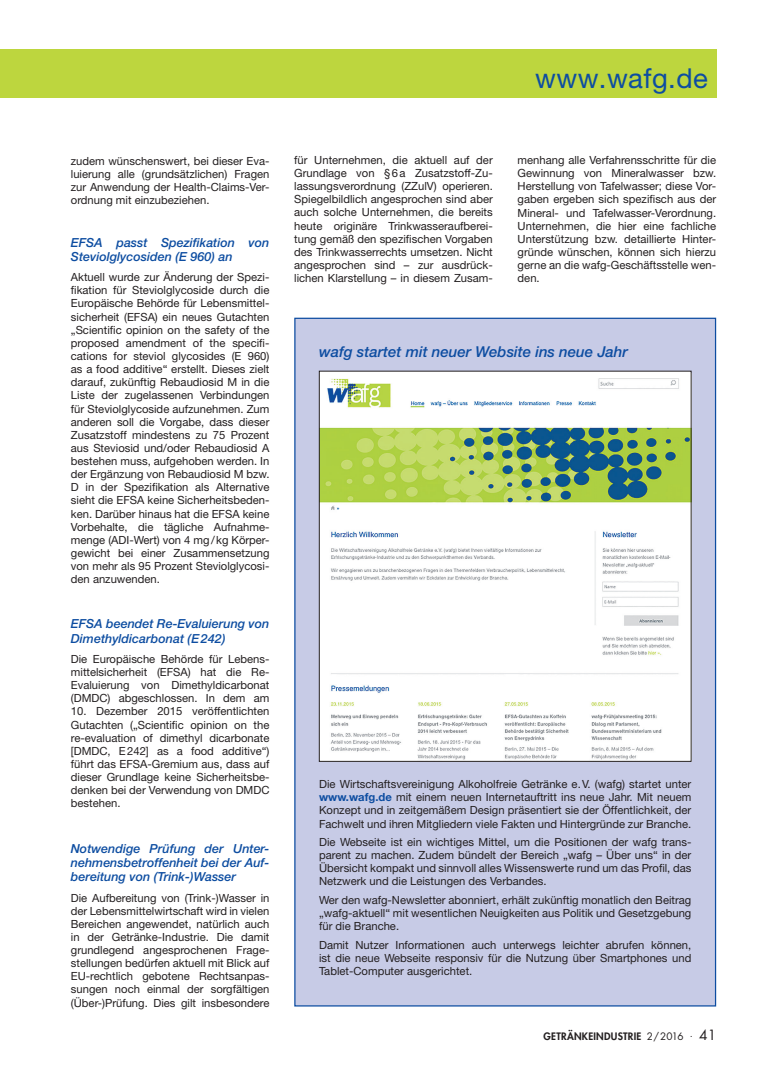
<style>
.page{position:relative;width:780px;height:1088px;background:#fff}
.page>*{position:absolute;margin:0;border:0;box-sizing:border-box;transform-origin:0 0}
.t1{font:27.5px "Helvetica Neue";letter-spacing:.015em;color:#0d4da1}
.t2{font:italic 500 15px "Helvetica Neue";color:#0d4da1}
.t3{font:italic 500 12.5px/14.4px "Helvetica Neue";color:#0d4da1}
.t4{font:11.25px/13.1px "Helvetica Neue";color:#231f20;text-align:justify}
.t5{font:800 10px "Futura";letter-spacing:.025em;color:#231f20}
.s1{font-weight:700;color:#0d4da1}
.s2{font-weight:400}
.s3{font-weight:400;font-size:13.75px}
</style>
<div class="page">
<div style="left:0;top:50px;width:28px;height:48px;background:#bdd63e"></div>
<div style="left:7px;top:50px;width:709px;height:48px;background:#bdd63e"></div>
<div style="left:294px;top:318px;width:422px;height:688px;background:#c7cbe6;border:1px solid #0d4da1"></div>
<img style="left:321px;top:374px;width:368px;height:385px">
<h1 class="t1" style="left:535px;top:61px;width:174px">www.wafg.de</h1>
<p class="t4" style="left:71px;top:154px;width:200px">zudem wünschenswert, bei dieser Eva&shy;luierung alle (grundsätzlichen) Fragen zur Anwendung der Health-Claims-Ver&shy;ordnung mit einzubeziehen.</p>
<p class="t3" style="left:71px;top:235px;width:200px">EFSA passt Spezifikation von<br>Steviolglycosiden (E 960) an</p>
<p class="t4" style="left:71px;top:270px;width:200px">Aktuell wurde zur Änderung der Spezi&shy;fikation für Steviolglycoside durch die Europäische Behörde für Lebensmittel&shy;sicherheit (EFSA) ein neues Gutachten „Scientific opinion on the safety of the proposed amendment of the specifi&shy;cations for steviol glycosides (E 960) as a food additive“ erstellt. Dieses zielt darauf, zukünftig Rebaudiosid M in die Liste der zugelassenen Verbindungen für Steviolglycoside aufzunehmen. Zum anderen soll die Vorgabe, dass dieser Zusatzstoff mindestens zu 75 Prozent aus Steviosid und/oder Rebaudiosid A bestehen muss, aufgehoben werden. In der Ergänzung von Rebaudiosid M bzw.<br>D in der Spezifikation als Alternative sieht die EFSA keine Sicherheitsbeden&shy;ken. Darüber hinaus hat die EFSA keine Vorbehalte, die tägliche Aufnahme&shy;menge (ADI-Wert) von 4 mg/kg Körper&shy;gewicht bei einer Zusammensetzung von mehr als 95 Prozent Steviolglycosi&shy;den anzuwenden.</p>
<p class="t3" style="left:71px;top:616px;width:200px">EFSA beendet Re-Evaluierung von<br>Dimethyldicarbonat (E242)</p>
<p class="t4" style="left:71px;top:652px;width:200px">Die Europäische Behörde für Lebens&shy;mittelsicherheit (EFSA) hat die Re-Evaluierung von Dimethyldicarbonat (DMDC) abgeschlossen. In dem am</p>
<p class="t4" style="left:71px;top:705px;width:200px">10. Dezember 2015 veröffentlichten Gutachten („Scientific opinion on the re-evaluation of dimethyl dicarbonate [DMDC, E242] as a food additive“) führt das EFSA-Gremium aus, dass auf dieser Grundlage keine Sicherheitsbe&shy;denken bei der Verwendung von DMDC bestehen.</p>
<p class="t3" style="left:71px;top:841px;width:200px;text-align:justify">Notwendige Prüfung der Unter&shy;nehmensbetroffenheit bei der Auf&shy;bereitung von (Trink-)Wasser</p>
<p class="t4" style="left:71px;top:891px;width:200px">Die Aufbereitung von (Trink-)Wasser in der Lebensmittelwirtschaft wird in vielen Bereichen angewendet, natürlich auch in der Getränke-Industrie. Die damit grundlegend angesprochenen Frage&shy;stellungen bedürfen aktuell mit Blick auf EU-rechtlich gebotene Rechtsanpas&shy;sungen noch einmal der sorgfältigen (Über-)Prüfung. Dies gilt insbesondere</p>
<p class="t4" style="left:294px;top:153px;width:200px">für Unternehmen, die aktuell auf der Grundlage von §6a Zusatzstoff-Zu&shy;lassungsverordnung (ZZulV) operieren.<br>Spiegelbildlich angesprochen sind aber auch solche Unternehmen, die bereits heute originäre Trinkwasseraufberei&shy;tung gemäß den spezifischen Vorgaben des Trinkwasserrechts umsetzen. Nicht angesprochen sind – zur ausdrück&shy;lichen Klarstellung – in diesem Zusam-</p>
<p class="t4" style="left:517px;top:153px;width:200px">menhang alle Verfahrensschritte für die Gewinnung von Mineralwasser bzw.<br>Herstellung von Tafelwasser; diese Vor&shy;gaben ergeben sich spezifisch aus der Mineral- und Tafelwasser-Verordnung.<br>Unternehmen, die hier eine fachliche Unterstützung bzw. detaillierte Hinter&shy;gründe wünschen, können sich hierzu gerne an die wafg-Geschäftsstelle wen&shy;den.</p>
<h2 class="t2" style="left:319px;top:342px;width:310px">wafg startet mit neuer Website ins neue Jahr</h2>
<p class="t4" style="left:319px;top:777px;width:374px">Die Wirtschaftsvereinigung Alkoholfreie Getränke e.V. (wafg) startet unter <span class="s1">www.wafg.de</span> mit einem neuen Internetauftritt ins neue Jahr. Mit neuem Konzept und in zeitgemäßem Design präsentiert sie der Öffentlichkeit, der Fachwelt und ihren Mitgliedern viele Fakten und Hintergründe zur Branche.</p>
<p class="t4" style="left:319px;top:835px;width:374px">Die Webseite ist ein wichtiges Mittel, um die Positionen der wafg trans&shy;parent zu machen. Zudem bündelt der Bereich „wafg – Über uns“ in der Übersicht kompakt und sinnvoll alles Wissenswerte rund um das Profil, das Netzwerk und die Leistungen des Verbandes.</p>
<p class="t4" style="left:319px;top:893px;width:374px">Wer den wafg-Newsletter abonniert, erhält zukünftig monatlich den Beitrag „wafg-aktuell“ mit wesentlichen Neuigkeiten aus Politik und Gesetzgebung für die Branche.</p>
<p class="t4" style="left:319px;top:938px;width:374px">Damit Nutzer Informationen auch unterwegs leichter abrufen können, ist die neue Webseite responsiv für die Nutzung über Smartphones und Tablet-Computer ausgerichtet.</p>
<p class="t5" style="left:543px;top:1029px;width:174px">GETRÄNKEINDUSTRIE <span class="s2">2/2016 ·</span> <span class="s3">41</span></p>
</div>
